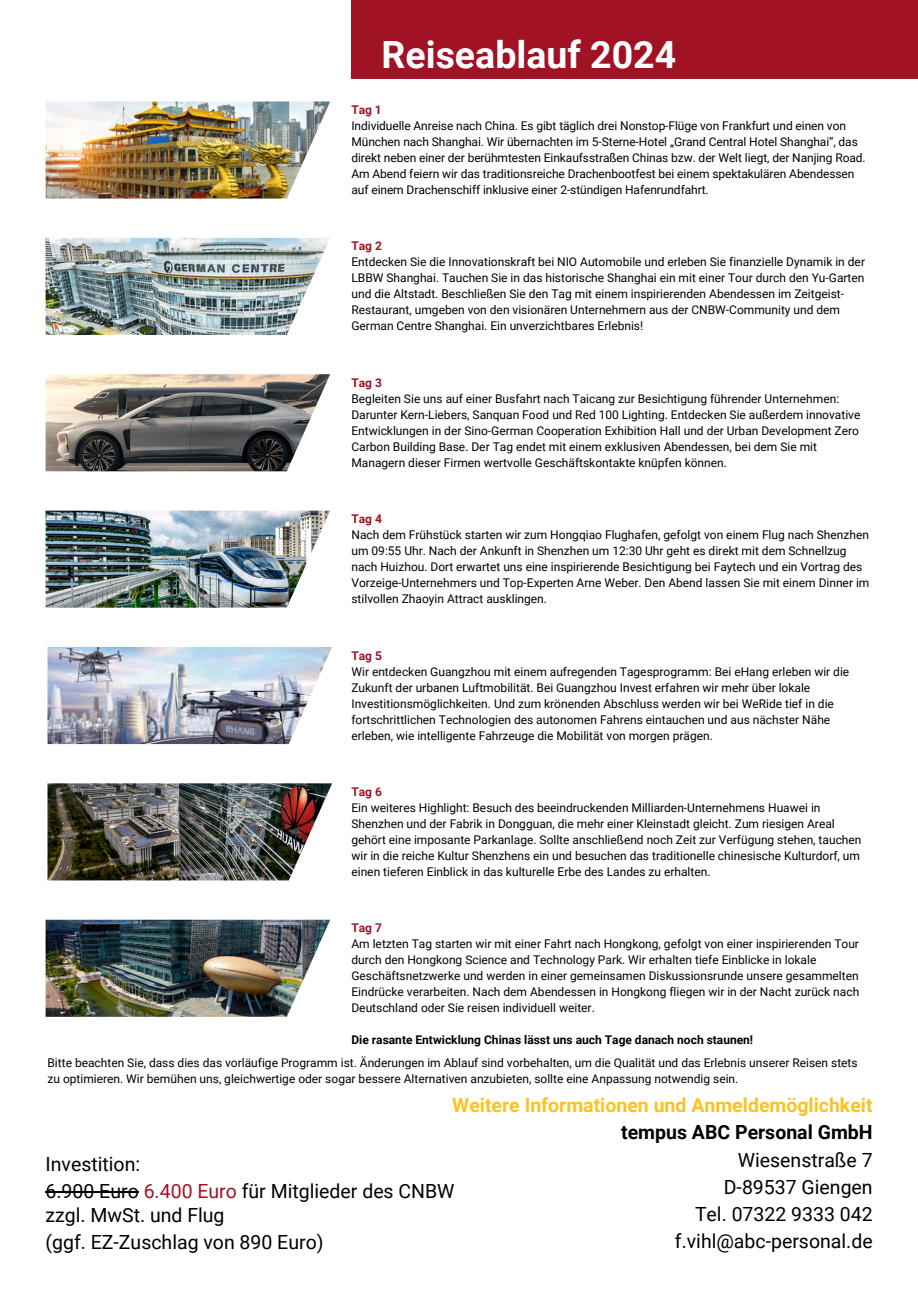
<style>
.page{position:relative;width:918px;height:1289px;background:#fff}
.page>*{position:absolute;margin:0;border:0;box-sizing:border-box;transform-origin:0 0}
.t1{font:700 37.5px "Roboto";color:#fff}
.t2{font:19.5px/27px "Roboto";color:#000}
.t3{font:12px/16px "Roboto";color:#000}
.t4{font:700 12px "Roboto";color:#000}
.t5{font:700 12px "Roboto";color:#a11224}
.s1{font-weight:700;color:#fcc220}
.s2{font-weight:700}
.s3{color:#a11224}
</style>
<div class="page">
<div style="left:351px;top:0;width:567px;height:79px;background:#a11224"></div>
<img style="left:46px;top:101px;width:284px;height:97px">
<img style="left:46px;top:238px;width:283px;height:97px">
<img style="left:46px;top:374px;width:284px;height:97px">
<img style="left:46px;top:510px;width:284px;height:97px">
<img style="left:48px;top:647px;width:284px;height:97px">
<img style="left:48px;top:783px;width:284px;height:97px">
<img style="left:46px;top:919px;width:284px;height:97px">
<hr style="left:46px;top:1190px;width:93px;height:1px;background:#000">
<p class="t1" style="left:382px;top:33px;width:296px">Reiseablauf 2024</p>
<p class="t5" style="left:351px;top:103px;width:32px">Tag 1</p>
<p class="t3" style="left:351px;top:118px;width:516px">Individuelle Anreise nach China. Es gibt täglich drei Nonstop-Flüge von Frankfurt und einen von<br>München nach Shanghai. Wir übernachten im 5-Sterne-Hotel „Grand Central Hotel Shanghai“, das direkt neben einer der berühmtesten Einkaufsstraßen Chinas bzw. der Welt liegt, der Nanjing Road.</p>
<p class="t3" style="left:351px;top:166px;width:505px">Am Abend feiern wir das traditionsreiche Drachenbootfest bei einem spektakulären Abendessen auf einem Drachenschiff inklusive einer 2-stündigen Hafenrundfahrt.</p>
<p class="t5" style="left:351px;top:239px;width:32px">Tag 2</p>
<p class="t3" style="left:351px;top:254px;width:515px">Entdecken Sie die Innovationskraft bei NIO Automobile und erleben Sie finanzielle Dynamik in der LBBW Shanghai. Tauchen Sie in das historische Shanghai ein mit einer Tour durch den Yu-Garten und die Altstadt. Beschließen Sie den Tag mit einem inspirierenden Abendessen im Zeitgeist-Restaurant, umgeben von den visionären Unternehmern aus der CNBW-Community und dem German Centre Shanghai. Ein unverzichtbares Erlebnis!</p>
<p class="t5" style="left:351px;top:375px;width:32px">Tag 3</p>
<p class="t3" style="left:351px;top:390px;width:489px">Begleiten Sie uns auf einer Busfahrt nach Taicang zur Besichtigung führender Unternehmen:</p>
<p class="t3" style="left:351px;top:406px;width:510px">Darunter Kern-Liebers, Sanquan Food und Red 100 Lighting. Entdecken Sie außerdem innovative Entwicklungen in der Sino-German Cooperation Exhibition Hall und der Urban Development Zero Carbon Building Base. Der Tag endet mit einem exklusiven Abendessen, bei dem Sie mit Managern dieser Firmen wertvolle Geschäftskontakte knüpfen können.</p>
<p class="t5" style="left:351px;top:512px;width:32px">Tag 4</p>
<p class="t3" style="left:351px;top:527px;width:519px">Nach dem Frühstück starten wir zum Hongqiao Flughafen, gefolgt von einem Flug nach Shenzhen um 09:55 Uhr. Nach der Ankunft in Shenzhen um 12:30 Uhr geht es direkt mit dem Schnellzug nach Huizhou. Dort erwartet uns eine inspirierende Besichtigung bei Faytech und ein Vortrag des Vorzeige-Unternehmers und Top-Experten Arne Weber. Den Abend lassen Sie mit einem Dinner im stilvollen Zhaoyin Attract ausklingen.</p>
<p class="t5" style="left:351px;top:648px;width:32px">Tag 5</p>
<p class="t3" style="left:351px;top:663px;width:499px">Wir entdecken Guangzhou mit einem aufregenden Tagesprogramm: Bei eHang erleben wir die Zukunft der urbanen Luftmobilität. Bei Guangzhou Invest erfahren wir mehr über lokale Investitionsmöglichkeiten. Und zum krönenden Abschluss werden wir bei WeRide tief in die fortschrittlichen Technologien des autonomen Fahrens eintauchen und aus nächster Nähe erleben, wie intelligente Fahrzeuge die Mobilität von morgen prägen.</p>
<p class="t5" style="left:351px;top:784px;width:32px">Tag 6</p>
<p class="t3" style="left:351px;top:799px;width:512px">Ein weiteres Highlight: Besuch des beeindruckenden Milliarden-Unternehmens Huawei in Shenzhen und der Fabrik in Dongguan, die mehr einer Kleinstadt gleicht. Zum riesigen Areal gehört eine imposante Parkanlage. Sollte anschließend noch Zeit zur Verfügung stehen, tauchen wir in die reiche Kultur Shenzhens ein und besuchen das traditionelle chinesische Kulturdorf, um einen tieferen Einblick in das kulturelle Erbe des Landes zu erhalten.</p>
<p class="t5" style="left:351px;top:921px;width:32px">Tag 7</p>
<p class="t3" style="left:351px;top:936px;width:509px">Am letzten Tag starten wir mit einer Fahrt nach Hongkong, gefolgt von einer inspirierenden Tour durch den Hongkong Science and Technology Park. Wir erhalten tiefe Einblicke in lokale Geschäftsnetzwerke und werden in einer gemeinsamen Diskussionsrunde unsere gesammelten Eindrücke verarbeiten. Nach dem Abendessen in Hongkong fliegen wir in der Nacht zurück nach Deutschland oder Sie reisen individuell weiter.</p>
<h3 class="t4" style="left:351px;top:1033px;width:403px">Die rasante Entwicklung Chinas lässt uns auch Tage danach noch staunen!</h3>
<h2 class="t3" style="left:48px;top:1054px;width:812px">Bitte beachten Sie, dass dies das vorläufige Programm ist. Änderungen im Ablauf sind vorbehalten, um die Qualität und das Erlebnis unserer Reisen stets zu optimieren. Wir bemühen uns, gleichwertige oder sogar bessere Alternativen anzubieten, sollte eine Anpassung notwendig sein.</h2>
<h2 class="t2" style="left:452px;top:1092px;width:422px;text-align:right"><span class="s1">Weitere Informationen und Anmeldemöglichkeit </span><span class="s2">tempus ABC Personal GmbH<br></span>Wiesenstraße 7<br>D-89537 Giengen<br>Tel. 07322 9333 042<br>f.vihl@abc-personal.de</h2>
<h2 class="t2" style="left:46px;top:1150px;width:410px">Investition:<br>6.900 Euro <span class="s3">6.400 Euro</span> für Mitglieder des CNBW</h2>
<p class="t2" style="left:46px;top:1201px;width:280px">zzgl. MwSt. und Flug<br>(ggf. EZ-Zuschlag von 890 Euro)</p>
</div>
